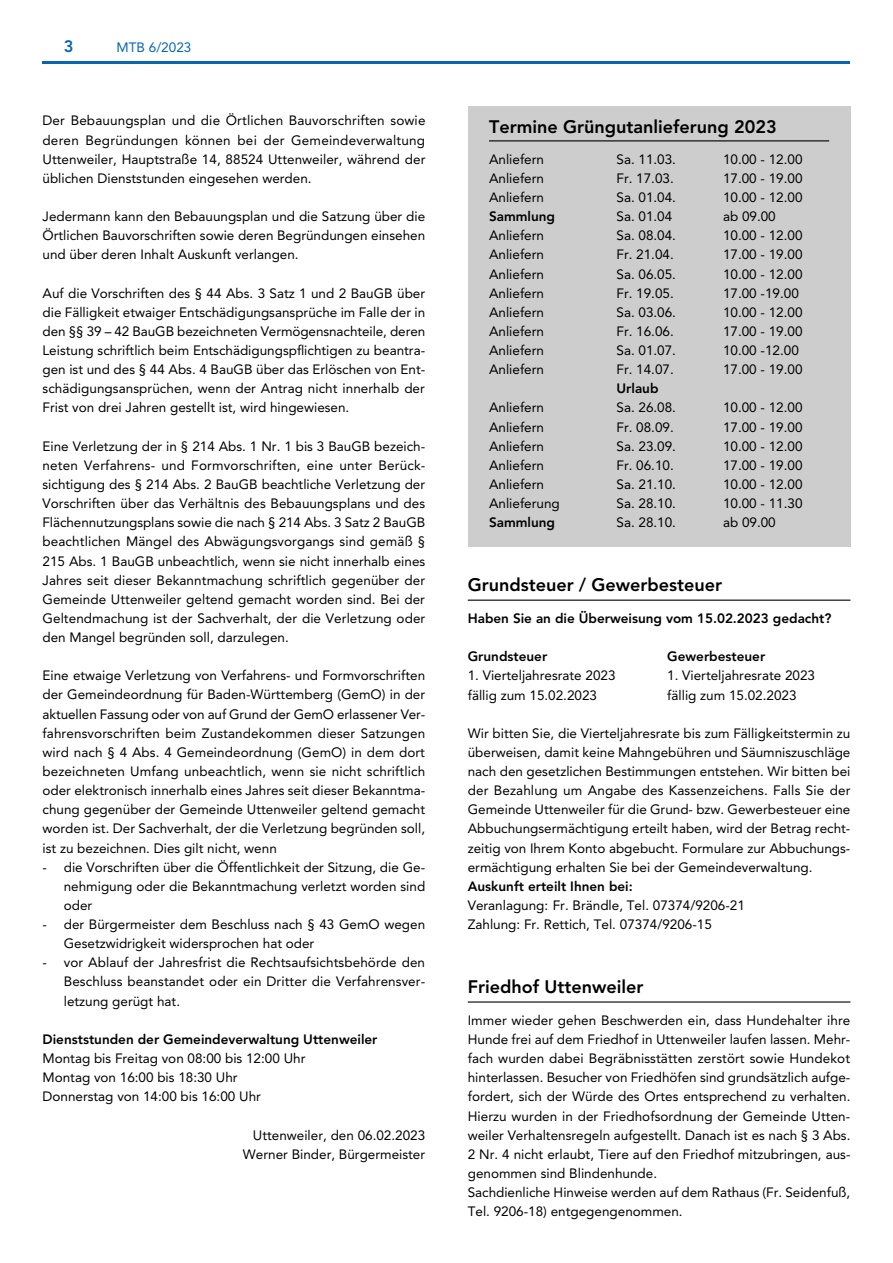
<style>
.page{position:relative;width:893px;height:1263px;background:#fff}
.page>*{position:absolute;margin:0;border:0;box-sizing:border-box;transform-origin:0 0}
.t1{font:800 18px "Avenir LT Pro";color:#000}
.t2{font:800 16.5px "Avenir LT Pro";color:#0666b0}
.t3{font:13.5px/19.2px "Avenir LT Pro";color:#000;text-align:justify}
.t4{font:800 13.5px "Avenir LT Pro";color:#000}
.t5{font:13.5px "Avenir LT Pro";color:#0666b0}
</style>
<div class="page">
<hr style="left:43px;top:62px;width:807px;height:2px;background:#0666b0">
<hr style="left:468px;top:600px;width:382px;height:1px;background:#000">
<hr style="left:468px;top:1001px;width:382px;height:1px;background:#000">
<div style="left:468px;top:106px;width:382px;height:440px;background:#cdcdcd"></div>
<hr style="left:489px;top:140px;width:340px;height:1px;background:#000">
<p class="t2" style="left:64px;top:36px;width:11px">3</p>
<p class="t5" style="left:117px;top:39px;width:76px">MTB 6/2023</p>
<p class="t3" style="left:43px;top:111px;width:384px">Der Bebauungsplan und die Örtlichen Bauvorschriften sowie deren Begründungen können bei der Gemeindeverwaltung Uttenweiler, Hauptstraße 14, 88524 Uttenweiler, während der üblichen Dienststunden eingesehen werden.</p>
<p class="t3" style="left:43px;top:207px;width:384px">Jedermann kann den Bebauungsplan und die Satzung über die Örtlichen Bauvorschriften sowie deren Begründungen einsehen und über deren Inhalt Auskunft verlangen.</p>
<p class="t3" style="left:43px;top:283px;width:384px">Auf die Vorschriften des § 44 Abs. 3 Satz 1 und 2 BauGB über die Fälligkeit etwaiger Entschädigungsansprüche im Falle der in den §§ 39 – 42 BauGB bezeichneten Vermögensnachteile, deren Leistung schriftlich beim Entschädigungspflichtigen zu beantra&shy;gen ist und des § 44 Abs. 4 BauGB über das Erlöschen von Ent&shy;schädigungsansprüchen, wenn der Antrag nicht innerhalb der Frist von drei Jahren gestellt ist, wird hingewiesen.</p>
<p class="t3" style="left:43px;top:436px;width:384px">Eine Verletzung der in § 214 Abs. 1 Nr. 1 bis 3 BauGB bezeich&shy;neten Verfahrens- und Formvorschriften, eine unter Berück&shy;sichtigung des § 214 Abs. 2 BauGB beachtliche Verletzung der Vorschriften über das Verhältnis des Bebauungsplans und des Flächennutzungsplans sowie die nach § 214 Abs. 3 Satz 2 BauGB beachtlichen Mängel des Abwägungsvorgangs sind gemäß § 215 Abs. 1 BauGB unbeachtlich, wenn sie nicht innerhalb eines Jahres seit dieser Bekanntmachung schriftlich gegenüber der Gemeinde Uttenweiler geltend gemacht worden sind. Bei der Geltendmachung ist der Sachverhalt, der die Verletzung oder den Mangel begründen soll, darzulegen.</p>
<p class="t3" style="left:43px;top:666px;width:384px">Eine etwaige Verletzung von Verfahrens- und Formvorschriften der Gemeindeordnung für Baden-Württemberg (GemO) in der aktuellen Fassung oder von auf Grund der GemO erlassener Ver&shy;fahrensvorschriften beim Zustandekommen dieser Satzungen wird nach § 4 Abs. 4 Gemeindeordnung (GemO) in dem dort bezeichneten Umfang unbeachtlich, wenn sie nicht schriftlich oder elektronisch innerhalb eines Jahres seit dieser Bekanntma&shy;chung gegenüber der Gemeinde Uttenweiler geltend gemacht worden ist. Der Sachverhalt, der die Verletzung begründen soll, ist zu bezeichnen. Dies gilt nicht, wenn</p>
<p class="t3" style="left:64px;top:857px;width:363px;text-indent:-21px">- die Vorschriften über die Öffentlichkeit der Sitzung, die Ge&shy;nehmigung oder die Bekanntmachung verletzt worden sind oder</p>
<p class="t3" style="left:64px;top:915px;width:363px;text-indent:-21px">- der Bürgermeister dem Beschluss nach § 43 GemO wegen<br>Gesetzwidrigkeit widersprochen hat oder</p>
<p class="t3" style="left:64px;top:953px;width:363px;text-indent:-21px">- vor Ablauf der Jahresfrist die Rechtsaufsichtsbehörde den Beschluss beanstandet oder ein Dritter die Verfahrensver&shy;letzung gerügt hat.</p>
<p class="t4" style="left:43px;top:1031px;width:337px">Dienststunden der Gemeindeverwaltung Uttenweiler</p>
<p class="t3" style="left:43px;top:1048px;width:264px;text-align:left">Montag bis Freitag von 08:00 bis 12:00 Uhr<br>Montag von 16:00 bis 18:30 Uhr<br>Donnerstag von 14:00 bis 16:00 Uhr</p>
<p class="t3" style="left:243px;top:1125px;width:184px;text-align:right">Uttenweiler, den 06.02.2023<br>Werner Binder, Bürgermeister</p>
<h1 class="t1" style="left:489px;top:117px;width:289px">Termine Grüngutanlieferung 2023</h1>
<p class="t3" style="left:489px;top:149px;width:57px">Anliefern</p>
<p class="t3" style="left:616px;top:149px;width:61px">Sa. 11.03.</p>
<p class="t3" style="left:723px;top:149px;width:81px">10.00 - 12.00</p>
<p class="t3" style="left:489px;top:168px;width:57px">Anliefern</p>
<p class="t3" style="left:616px;top:168px;width:59px">Fr. 17.03.</p>
<p class="t3" style="left:723px;top:168px;width:81px">17.00 - 19.00</p>
<p class="t3" style="left:489px;top:188px;width:57px">Anliefern</p>
<p class="t3" style="left:616px;top:188px;width:61px">Sa. 01.04.</p>
<p class="t3" style="left:723px;top:188px;width:81px">10.00 - 12.00</p>
<p class="t4" style="left:489px;top:208px;width:68px">Sammlung</p>
<p class="t3" style="left:616px;top:207px;width:57px">Sa. 01.04</p>
<p class="t3" style="left:723px;top:207px;width:54px">ab 09.00</p>
<p class="t3" style="left:489px;top:226px;width:57px">Anliefern</p>
<p class="t3" style="left:616px;top:226px;width:61px">Sa. 08.04.</p>
<p class="t3" style="left:723px;top:226px;width:81px">10.00 - 12.00</p>
<p class="t3" style="left:489px;top:245px;width:57px">Anliefern</p>
<p class="t3" style="left:616px;top:245px;width:59px">Fr. 21.04.</p>
<p class="t3" style="left:723px;top:245px;width:81px">17.00 - 19.00</p>
<p class="t3" style="left:489px;top:264px;width:57px">Anliefern</p>
<p class="t3" style="left:616px;top:264px;width:61px">Sa. 06.05.</p>
<p class="t3" style="left:723px;top:264px;width:81px">10.00 - 12.00</p>
<p class="t3" style="left:489px;top:283px;width:57px">Anliefern</p>
<p class="t3" style="left:616px;top:283px;width:59px">Fr. 19.05.</p>
<p class="t3" style="left:723px;top:283px;width:77px">17.00 -19.00</p>
<p class="t3" style="left:489px;top:302px;width:57px">Anliefern</p>
<p class="t3" style="left:616px;top:302px;width:61px">Sa. 03.06.</p>
<p class="t3" style="left:723px;top:302px;width:81px">10.00 - 12.00</p>
<p class="t3" style="left:489px;top:321px;width:57px">Anliefern</p>
<p class="t3" style="left:616px;top:321px;width:59px">Fr. 16.06.</p>
<p class="t3" style="left:723px;top:321px;width:81px">17.00 - 19.00</p>
<p class="t3" style="left:489px;top:341px;width:57px">Anliefern</p>
<p class="t3" style="left:616px;top:341px;width:61px">Sa. 01.07.</p>
<p class="t3" style="left:723px;top:341px;width:77px">10.00 -12.00</p>
<p class="t3" style="left:489px;top:360px;width:57px">Anliefern</p>
<p class="t3" style="left:616px;top:360px;width:59px">Fr. 14.07.</p>
<p class="t3" style="left:723px;top:360px;width:81px">17.00 - 19.00</p>
<p class="t4" style="left:616px;top:381px;width:44px">Urlaub</p>
<p class="t3" style="left:489px;top:398px;width:57px">Anliefern</p>
<p class="t3" style="left:616px;top:398px;width:61px">Sa. 26.08.</p>
<p class="t3" style="left:723px;top:398px;width:81px">10.00 - 12.00</p>
<p class="t3" style="left:489px;top:417px;width:57px">Anliefern</p>
<p class="t3" style="left:616px;top:417px;width:59px">Fr. 08.09.</p>
<p class="t3" style="left:723px;top:417px;width:81px">17.00 - 19.00</p>
<p class="t3" style="left:489px;top:436px;width:57px">Anliefern</p>
<p class="t3" style="left:616px;top:436px;width:61px">Sa. 23.09.</p>
<p class="t3" style="left:723px;top:436px;width:81px">10.00 - 12.00</p>
<p class="t3" style="left:489px;top:455px;width:57px">Anliefern</p>
<p class="t3" style="left:616px;top:455px;width:59px">Fr. 06.10.</p>
<p class="t3" style="left:723px;top:455px;width:81px">17.00 - 19.00</p>
<p class="t3" style="left:489px;top:475px;width:57px">Anliefern</p>
<p class="t3" style="left:616px;top:475px;width:61px">Sa. 21.10.</p>
<p class="t3" style="left:723px;top:475px;width:81px">10.00 - 12.00</p>
<p class="t3" style="left:489px;top:494px;width:72px">Anlieferung</p>
<p class="t3" style="left:616px;top:494px;width:61px">Sa. 28.10.</p>
<p class="t3" style="left:723px;top:494px;width:81px">10.00 - 11.30</p>
<p class="t4" style="left:489px;top:514px;width:68px">Sammlung</p>
<p class="t3" style="left:616px;top:513px;width:61px">Sa. 28.10.</p>
<p class="t3" style="left:723px;top:513px;width:54px">ab 09.00</p>
<h1 class="t1" style="left:468px;top:574px;width:256px">Grundsteuer / Gewerbesteuer</h1>
<p class="t4" style="left:468px;top:610px;width:365px">Haben Sie an die Überweisung vom 15.02.2023 gedacht?</p>
<p class="t4" style="left:468px;top:648px;width:81px">Grundsteuer</p>
<p class="t4" style="left:667px;top:648px;width:99px">Gewerbesteuer</p>
<p class="t3" style="left:468px;top:666px;width:149px">1. Vierteljahresrate 2023</p>
<p class="t3" style="left:667px;top:666px;width:149px">1. Vierteljahresrate 2023</p>
<p class="t3" style="left:468px;top:685px;width:131px">fällig zum 15.02.2023</p>
<p class="t3" style="left:667px;top:685px;width:131px">fällig zum 15.02.2023</p>
<p class="t3" style="left:468px;top:723px;width:384px">Wir bitten Sie, die Vierteljahresrate bis zum Fälligkeitstermin zu überweisen, damit keine Mahngebühren und Säumniszuschläge nach den gesetzlichen Bestimmungen entstehen. Wir bitten bei der Bezahlung um Angabe des Kassenzeichens. Falls Sie der Gemeinde Uttenweiler für die Grund- bzw. Gewerbesteuer eine Abbuchungsermächtigung erteilt haben, wird der Betrag recht&shy;zeitig von Ihrem Konto abgebucht. Formulare zur Abbuchungs&shy;ermächtigung erhalten Sie bei der Gemeindeverwaltung.</p>
<p class="t4" style="left:468px;top:878px;width:167px">Auskunft erteilt Ihnen bei:</p>
<p class="t3" style="left:468px;top:895px;width:279px">Veranlagung: Fr. Brändle, Tel. 07374/9206-21<br>Zahlung: Fr. Rettich, Tel. 07374/9206-15</p>
<h1 class="t1" style="left:468px;top:976px;width:177px">Friedhof Uttenweiler</h1>
<p class="t3" style="left:468px;top:1010px;width:384px;text-align:left">Immer wieder gehen Beschwerden ein, dass Hundehalter ihre Hunde frei auf dem Friedhof in Uttenweiler laufen lassen. Mehr&shy;fach wurden dabei Begräbnisstätten zerstört sowie Hundekot hinterlassen. Besucher von Friedhöfen sind grundsätzlich aufge&shy;fordert, sich der Würde des Ortes entsprechend zu verhalten.<br>Hierzu wurden in der Friedhofsordnung der Gemeinde Utten&shy;weiler Verhaltensregeln aufgestellt. Danach ist es nach § 3 Abs.<br>2 Nr. 4 nicht erlaubt, Tiere auf den Friedhof mitzubringen, aus&shy;genommen sind Blindenhunde.<br>Sachdienliche Hinweise werden auf dem Rathaus (Fr. Seidenfuß, Tel. 9206-18) entgegengenommen.</p>
</div>
